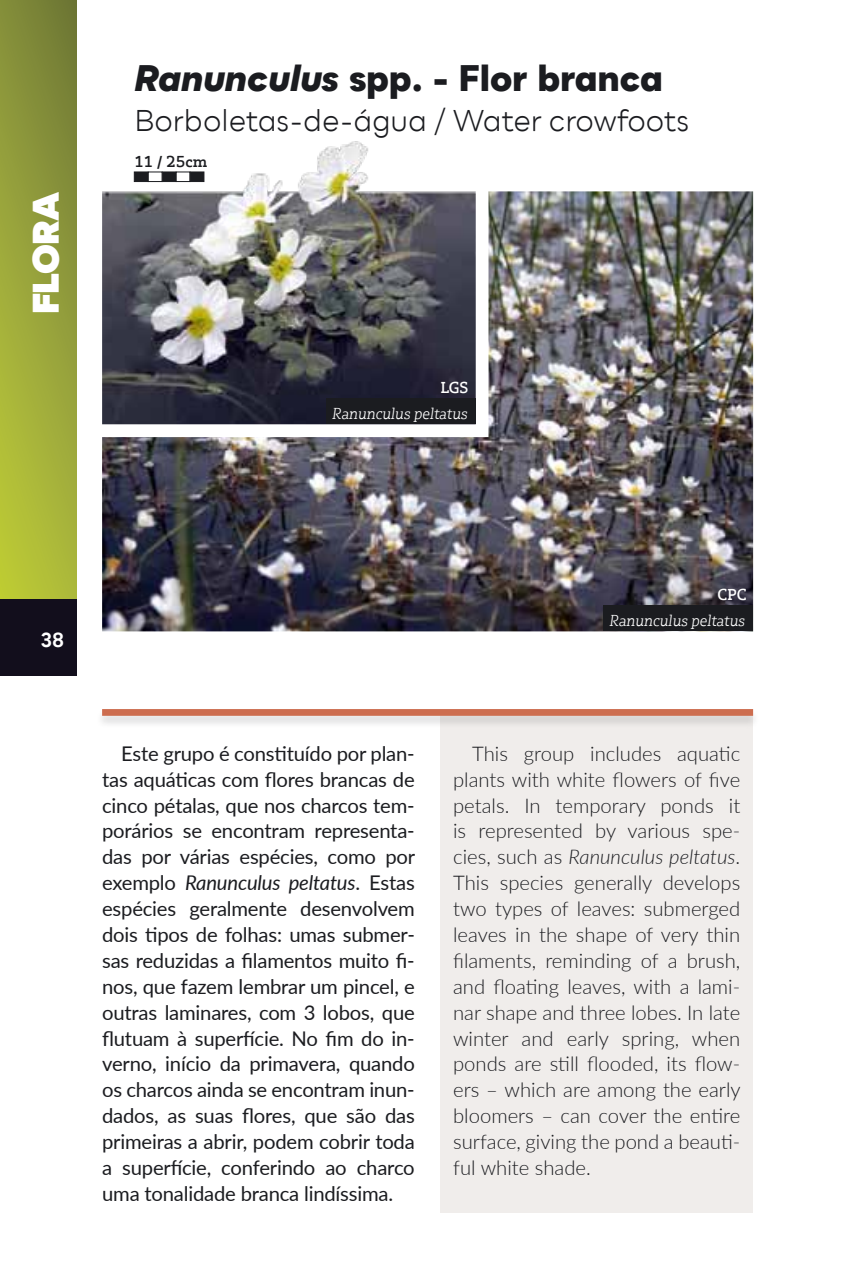
<style>
.page{position:relative;width:868px;height:1276px;background:#fff}
.page>*{position:absolute;margin:0;border:0;box-sizing:border-box;transform-origin:0 0}
.t1{font:800 36px "Bozon";letter-spacing:-.005em;color:#1b1c20}
.t2{font:900 36px "Bozon";letter-spacing:-.02em;color:#fff}
.t3{font:29.25px "Bozon";letter-spacing:-.015em;color:#1b1c20}
.t4{font:20.25px/25.9px "Lato";letter-spacing:-.01em;color:#1b1c20;text-align:justify}
.t5{font:300 20.25px/25.9px "Lato";color:#1b1c20;text-align:justify}
.t6{font:700 20.25px "Bozon";color:#fff}
.t7{font:italic 300 15.75px "Multiple Slab Alt II";color:#fff}
.t8{font:600 15.75px "Multiple Slab Alt II";color:#1b1c20}
.t9{font:600 15.75px "Multiple Slab Alt II";color:#fff}
.s1{font-style:italic}
</style>
<div class="page">
<img style="left:102px;top:191px;width:651px;height:440px">
<div style="left:0;top:0;width:77px;height:600px;background:linear-gradient(to bottom,#78823a,#b7c43a)"></div>
<div style="left:0;top:600px;width:77px;height:76px;background:#120e1c"></div>
<img style="left:102px;top:141px;width:373px;height:283px">
<div style="left:440px;top:709px;width:313px;height:503px;background:#f0edeb"></div>
<div style="left:95px;top:708px;width:664px;height:20px;background:#1b1c20;opacity:.15"></div>
<div style="left:102px;top:709px;width:651px;height:7px;background:#cd6d4f"></div>
<div style="left:134px;top:172px;width:14px;height:10px;background:#1b1c20"></div>
<div style="left:162px;top:172px;width:14px;height:10px;background:#1b1c20"></div>
<div style="left:148px;top:172px;width:14px;height:10px;background:#fff;border:1px solid #1b1c20"></div>
<div style="left:176px;top:172px;width:14px;height:10px;background:#fff;border:1px solid #1b1c20"></div>
<div style="left:190px;top:172px;width:14px;height:10px;background:#1b1c20"></div>
<div style="left:603px;top:605px;width:150px;height:26px;background:#1b1c20"></div>
<div style="left:326px;top:398px;width:149px;height:26px;background:#1b1c20"></div>
<p class="t2" style="left:21px;top:314px;width:124px;rotate:-90deg">FLORA</p>
<p class="t1" style="left:134px;top:53px;width:530px"><span class="s1">Ranunculus</span> spp. - Flor branca</p>
<p class="t3" style="left:134px;top:102px;width:557px">Borboletas-de-água / Water crowfoots</p>
<p class="t8" style="left:134px;top:152px;width:75px">11 / 25cm</p>
<p class="t9" style="left:440px;top:378px;width:30px">LGS</p>
<p class="t7" style="left:332px;top:404px;width:137px">Ranunculus peltatus</p>
<p class="t6" style="left:41px;top:626px;width:25px">38</p>
<p class="t9" style="left:717px;top:585px;width:31px">CPC</p>
<p class="t7" style="left:609px;top:611px;width:137px">Ranunculus peltatus</p>
<p class="t4" style="left:102px;top:739px;width:314px;text-indent:19px">Este grupo é constituído por plan&shy;tas aquáticas com flores brancas de cinco pétalas, que nos charcos tem&shy;porários se encontram representa&shy;das por várias espécies, como por exemplo <span class="s1">Ranunculus peltatus</span>. Estas espécies geralmente desenvolvem dois tipos de folhas: umas submer&shy;sas reduzidas a filamentos muito fi&shy;nos, que fazem lembrar um pincel, e outras laminares, com 3 lobos, que flutuam à superfície. No fim do in&shy;verno, início da primavera, quando os charcos ainda se encontram inun&shy;dados, as suas flores, que são das primeiras a abrir, podem cobrir toda a superfície, conferindo ao charco uma tonalidade branca lindíssima.</p>
<p class="t5" style="left:453px;top:740px;width:289px;text-indent:19px">This group includes aquatic plants with white flowers of five petals. In temporary ponds it is represented by various spe&shy;cies, such as <span class="s1">Ranunculus peltatus</span>.<br>This species generally develops two types of leaves: submerged leaves in the shape of very thin filaments, reminding of a brush, and floating leaves, with a lami&shy;nar shape and three lobes. In late winter and early spring, when ponds are still flooded, its flow&shy;ers – which are among the early bloomers – can cover the entire surface, giving the pond a beauti&shy;ful white shade.</p>
</div>
